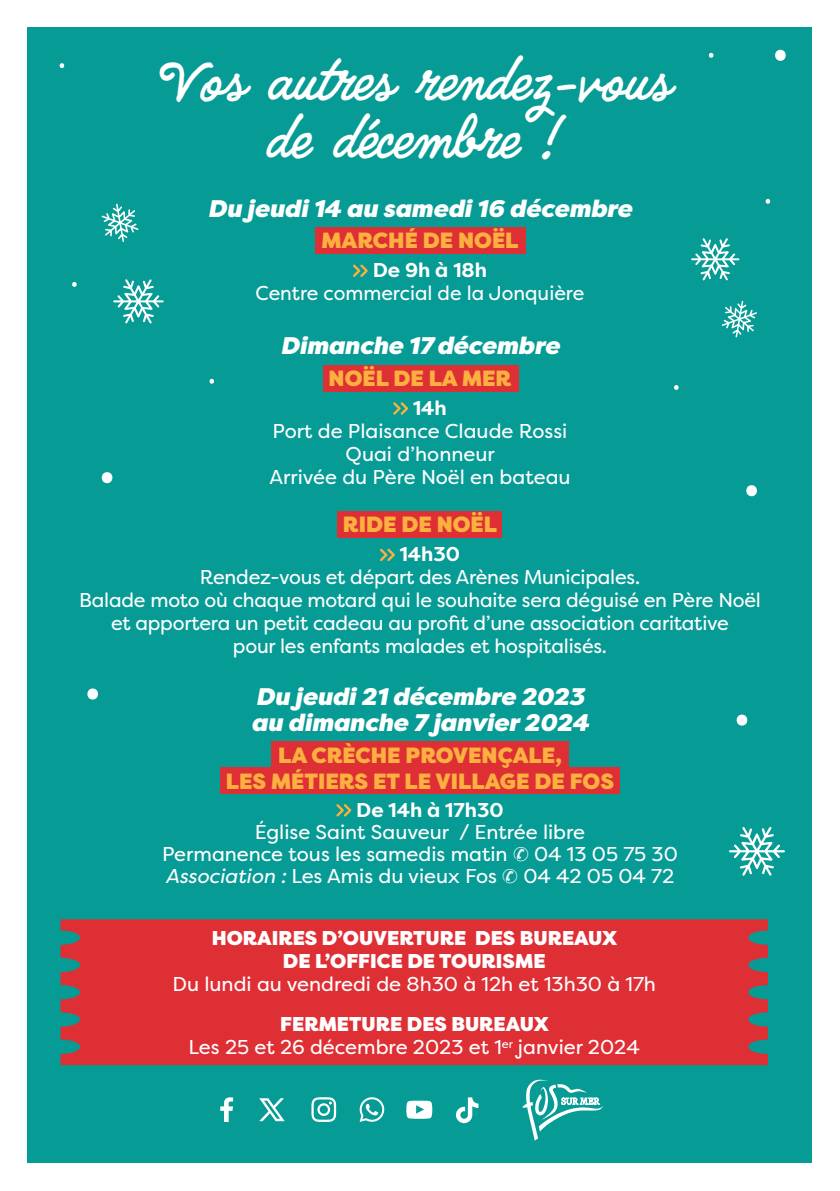
<style>
.page{position:relative;width:840px;height:1191px;background:#fff}
.page>*{position:absolute;margin:0;border:0;box-sizing:border-box;transform-origin:0 0}
.t1{font:48px/57.6px "Quimby Gubernatorial";color:#fff;text-align:center}
.t2{font:italic 900 24px/26px "Filson Pro";color:#fff}
.t3{font:900 22px/26px "Filson Pro";color:#fbb03f;text-align:center}
.t4{font:20px/23px "Filson Pro";letter-spacing:-.01em;color:#fff;text-align:center}
.t5{font:900 20px/23px "Filson Pro";color:#fff;text-align:center}
.t6{font:700 20px "Filson Pro";color:#fff}
.s1{font-style:italic}
.s2{font-weight:900}
</style>
<div class="page">
<div style="left:0;top:0;width:839px;height:1191px;background:#079b95"></div>
<div style="left:0;top:0;width:26px;height:1191px;background:#fff"></div>
<div style="left:0;top:0;width:839px;height:26px;background:#fff"></div>
<div style="left:0;top:1163px;width:839px;height:28px;background:#fff"></div>
<div style="left:812px;top:0;width:27px;height:1191px;background:#fff"></div>
<svg style="left:691px;top:238px;width:48px;height:42px"></svg>
<svg style="left:721px;top:301px;width:35px;height:36px"></svg>
<svg style="left:729px;top:826px;width:55px;height:49px"></svg>
<svg style="left:746px;top:485px;width:11px;height:11px"></svg>
<svg style="left:708px;top:53px;width:5px;height:5px"></svg>
<svg style="left:765px;top:199px;width:5px;height:5px"></svg>
<svg style="left:775px;top:50px;width:11px;height:11px"></svg>
<svg style="left:736px;top:714px;width:12px;height:11px"></svg>
<svg style="left:101px;top:472px;width:12px;height:11px"></svg>
<svg style="left:209px;top:379px;width:5px;height:5px"></svg>
<svg style="left:87px;top:688px;width:11px;height:11px"></svg>
<svg style="left:674px;top:385px;width:5px;height:5px"></svg>
<svg style="left:59px;top:63px;width:6px;height:5px"></svg>
<div style="left:61px;top:919px;width:706px;height:146px;background:#de2f35"></div>
<svg style="left:220px;top:1097px;width:13px;height:25px"></svg>
<svg style="left:311px;top:1097px;width:25px;height:25px"></svg>
<svg style="left:359px;top:1097px;width:26px;height:25px"></svg>
<svg style="left:406px;top:1100px;width:26px;height:19px"></svg>
<svg style="left:455px;top:1097px;width:23px;height:26px"></svg>
<svg style="left:259px;top:1098px;width:25px;height:23px"></svg>
<svg style="left:522px;top:1079px;width:81px;height:61px"></svg>
<div style="left:315px;top:227px;width:209px;height:27px;background:#de2f35"></div>
<div style="left:323px;top:365px;width:195px;height:26px;background:#de2f35"></div>
<div style="left:337px;top:511px;width:165px;height:27px;background:#de2f35"></div>
<div style="left:271px;top:741px;width:297px;height:27px;background:#de2f35"></div>
<div style="left:220px;top:766px;width:399px;height:27px;background:#de2f35"></div>
<svg style="left:353px;top:264px;width:15px;height:13px"></svg>
<svg style="left:393px;top:402px;width:15px;height:13px"></svg>
<svg style="left:380px;top:548px;width:15px;height:13px"></svg>
<svg style="left:336px;top:804px;width:15px;height:12px"></svg>
<svg style="left:113px;top:279px;width:50px;height:44px"></svg>
<svg style="left:102px;top:204px;width:36px;height:38px"></svg>
<svg style="left:72px;top:282px;width:5px;height:5px"></svg>
<h1 class="t1" style="left:159px;top:54px;width:511px">Vos autres rendez-vous de décembre !</h1>
<p class="t2" style="left:208px;top:196px;width:425px">Du jeudi 14 au samedi 16 décembre</p>
<p class="t3" style="left:321px;top:228px;width:198px">MARCHÉ DE NOËL</p>
<p class="t6" style="left:372px;top:257px;width:116px">De 9h à 18h</p>
<p class="t4" style="left:255px;top:281px;width:330px">Centre commercial de la Jonquière</p>
<p class="t2" style="left:280px;top:333px;width:280px">Dimanche 17 décembre</p>
<p class="t3" style="left:328px;top:366px;width:184px">NOËL DE LA MER</p>
<p class="t6" style="left:413px;top:395px;width:35px">14h</p>
<p class="t4" style="left:269px;top:419px;width:302px">Port de Plaisance Claude Rossi<br>Quai d’honneur<br>Arrivée du Père Noël en bateau</p>
<p class="t3" style="left:343px;top:512px;width:155px">RIDE DE NOËL</p>
<p class="t6" style="left:399px;top:541px;width:62px">14h30</p>
<p class="t4" style="left:79px;top:565px;width:683px">Rendez-vous et départ des Arènes Municipales.<br>Balade moto où chaque motard qui le souhaite sera déguisé en Père Noël et apportera un petit cadeau au profit d’une association caritative<br>pour les enfants malades et hospitalisés.</p>
<p class="t2" style="left:251px;top:684px;width:339px">Du jeudi 21 décembre 2023 au dimanche 7 janvier 2024</p>
<p class="t3" style="left:226px;top:742px;width:389px">LA CRÈCHE PROVENÇALE,<br>LES MÉTIERS ET LE VILLAGE DE FOS</p>
<p class="t6" style="left:356px;top:797px;width:149px">De 14h à 17h30</p>
<p class="t4" style="left:162px;top:820px;width:424px;line-height:22px;text-align:left;text-indent:93px">Église Saint Sauveur / Entrée libre<br>Permanence tous les samedis matin</p>
<p class="t4" style="left:533px;top:841px;width:145px">04 13 05 75 30</p>
<p class="t4" style="left:165px;top:863px;width:333px"><span class="s1">Association :</span> Les Amis du vieux Fos</p>
<p class="t4" style="left:523px;top:863px;width:152px">04 42 05 04 72</p>
<p class="t5" style="left:212px;top:927px;width:406px">HORAIRES D’OUVERTURE DES BUREAUX<br>DE L’OFFICE DE TOURISME</p>
<p class="t4" style="left:172px;top:972px;width:485px">Du lundi au vendredi de 8h30 à 12h et 13h30 à 17h</p>
<p class="t4" style="left:188px;top:1012px;width:452px"><span class="s2">FERMETURE DES BUREAUX<br></span>Les 25 et 26 décembre 2023 et 1<sup>er</sup> janvier 2024</p>
</div>
